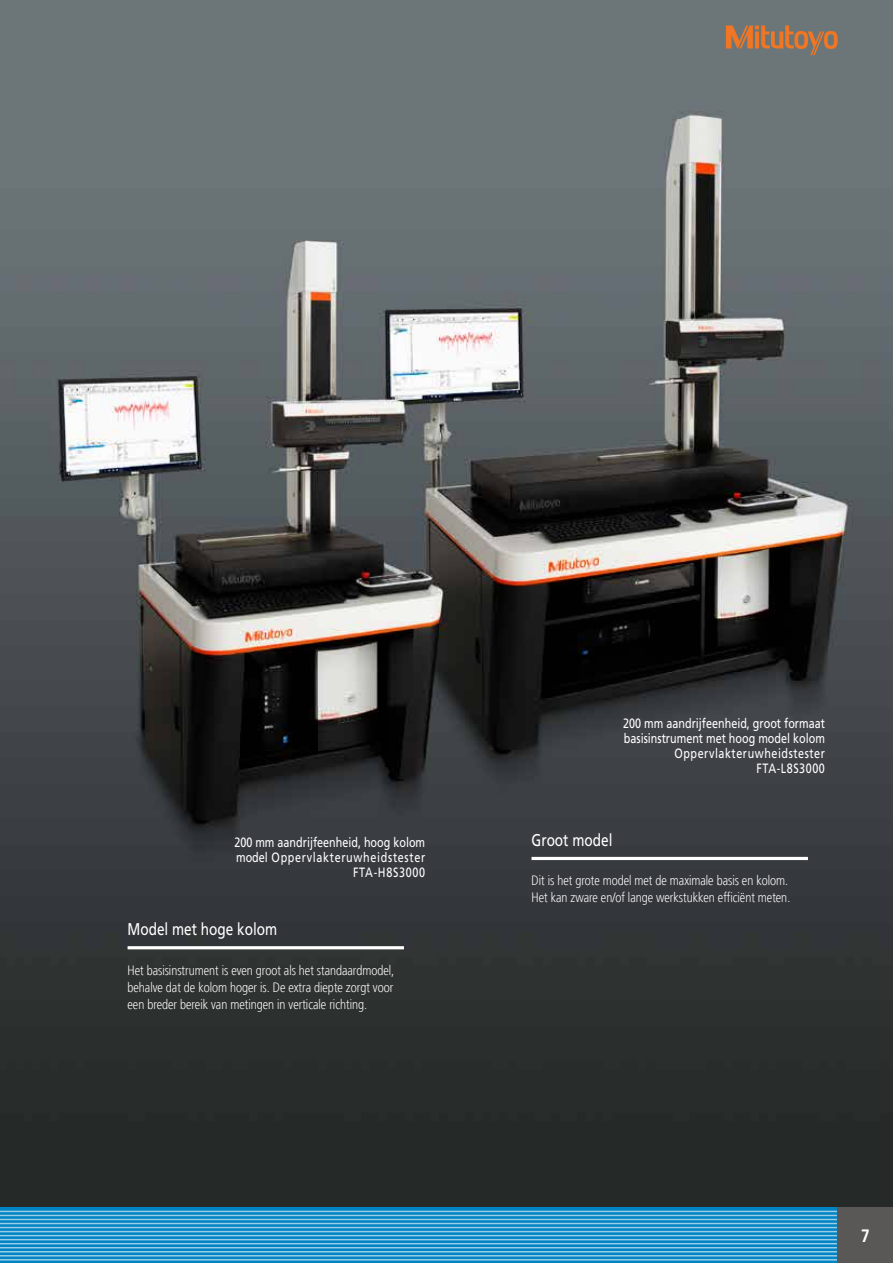
<style>
.page{position:relative;width:893px;height:1263px;background:#fff}
.page>*{position:absolute;margin:0;border:0;box-sizing:border-box;transform-origin:0 0}
.t1{font:700 18px "Mitutoyo Frutiger";color:#fff}
.t2{font:16.95px "Mitutoyo Frutiger";color:#fff}
.t3{font:300 13.5px/17px "Mitutoyo Frutiger";color:#fff;text-align:justify}
.t4{font:13.5px/14.9px "Mitutoyo Frutiger";color:#fff;text-align:right}
.t5{font:13.5px/14.9px "Mitutoyo Frutiger";letter-spacing:.05em;color:#fff;text-align:right}
</style>
<div class="page">
<img style="left:0;top:0;width:893px;height:1208px">
<hr style="left:128px;top:946px;width:276px;height:3px;background:#fff">
<hr style="left:531px;top:857px;width:277px;height:3px;background:#fff">
<svg style="left:0;top:1208px;width:838px;height:55px;background:#188fc9"></svg>
<hr style="left:0;top:1211px;width:893px;height:1px;background:#fff">
<hr style="left:0;top:1215px;width:893px;height:1px;background:#fff">
<hr style="left:0;top:1219px;width:893px;height:1px;background:#fff">
<hr style="left:0;top:1223px;width:893px;height:1px;background:#fff">
<hr style="left:0;top:1227px;width:893px;height:1px;background:#fff">
<hr style="left:0;top:1231px;width:893px;height:1px;background:#fff">
<hr style="left:0;top:1235px;width:893px;height:1px;background:#fff">
<hr style="left:0;top:1239px;width:893px;height:1px;background:#fff">
<hr style="left:0;top:1243px;width:893px;height:1px;background:#fff">
<hr style="left:0;top:1247px;width:893px;height:1px;background:#fff">
<hr style="left:0;top:1251px;width:893px;height:1px;background:#fff">
<hr style="left:0;top:1255px;width:893px;height:1px;background:#fff">
<hr style="left:0;top:1259px;width:893px;height:1px;background:#fff">
<div style="left:838px;top:1208px;width:55px;height:55px;background:#5a5757"></div>
<svg style="left:726px;top:26px;width:112px;height:29px;background:#9e7657"></svg>
<p class="t5" style="left:234px;top:835px;width:192px">200 mm aandrijfeenheid, hoog kolom model Oppervlakteruwheidstester<br>FTA-H8S3000</p>
<p class="t2" style="left:128px;top:919px;width:151px">Model met hoge kolom</p>
<p class="t3" style="left:128px;top:962px;width:268px">Het basisinstrument is even groot als het standaardmodel, behalve dat de kolom hoger is. De extra diepte zorgt voor een breder bereik van metingen in verticale richting.</p>
<p class="t4" style="left:623px;top:716px;width:203px">200 mm aandrijfeenheid, groot formaat basisinstrument met hoog model kolom<br>Oppervlakteruwheidstester<br>FTA-L8S3000</p>
<p class="t2" style="left:531px;top:830px;width:82px">Groot model</p>
<p class="t3" style="left:531px;top:872px;width:260px">Dit is het grote model met de maximale basis en kolom.<br>Het kan zware en/of lange werkstukken efficiënt meten.</p>
<h1 class="t1" style="left:861px;top:1225px;width:10px">7</h1>
</div>
